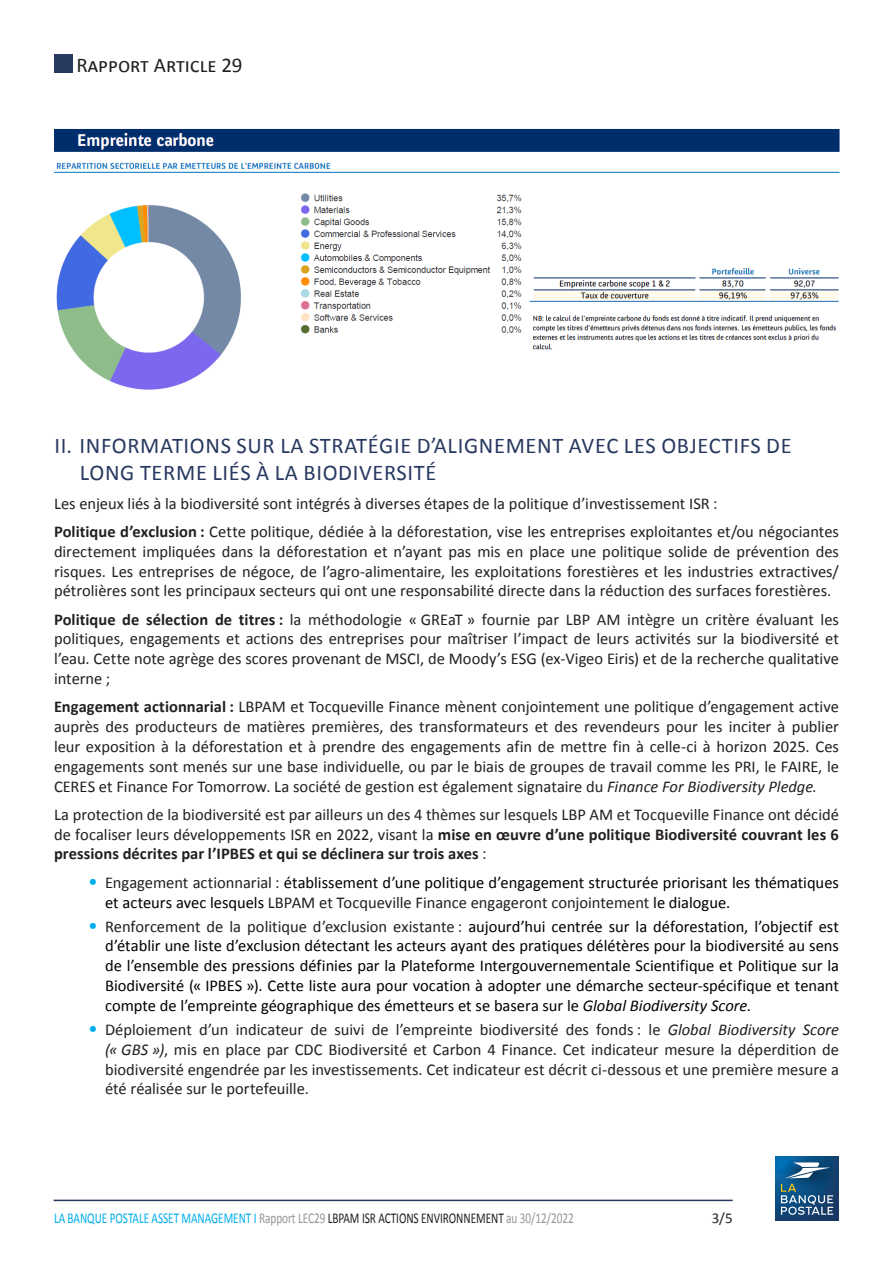
<style>
.page{position:relative;width:893px;height:1263px;background:#fff}
.page>*{position:absolute;margin:0;border:0;box-sizing:border-box;transform-origin:0 0}
.t1{font:22.5px/27px "Calibri";letter-spacing:.03em;color:#283960}
.t2{font:21px "Calibri";color:#231f20}
.t3{font:16.5px/19.8px "Calibri";color:#231f20;text-align:justify}
.t4{font:16.5px/19.8px "Calibri";color:#000}
.t5{font:15px "Calibri";letter-spacing:-.005em;color:#00aeef;scale:.75 1}
.t6{font:15px "Calibri";color:#231f20}
.s1{font-weight:700}
.s2{font-style:italic}
.s3{font-size:19.5px;color:#00aeef}
.s4{color:#231f20}
.s5{color:#939598}
</style>
<div class="page">
<div style="left:54px;top:54px;width:19px;height:19px;background:#283960"></div>
<hr style="left:54px;top:1199px;width:679px;height:2px;background:#283960">
<svg style="left:775px;top:1192px;width:64px;height:28px"></svg>
<svg style="left:775px;top:1157px;width:64px;height:35px"></svg>
<svg style="left:781px;top:1184px;width:52px;height:31px;background:#426f91"></svg>
<svg style="left:785px;top:1162px;width:45px;height:16px"></svg>
<img style="left:54px;top:129px;width:786px;height:261px">
<p class="t2" style="left:77px;top:52px;width:168px">Rapport Article 29</p>
<h1 class="t1" style="left:80px;top:432px;width:713px;text-indent:-26px">II. INFORMATIONS SUR LA STRATÉGIE D’ALIGNEMENT AVEC LES OBJECTIFS DE<br>LONG TERME LIÉS À LA BIODIVERSITÉ</h1>
<p class="t3" style="left:54px;top:489px;width:786px;line-height:28.3px">Les enjeux liés à la biodiversité sont intégrés à diverses étapes de la politique d’investissement ISR :<br><span class="s1">Politique d’exclusion :</span> Cette politique, dédiée à la déforestation, vise les entreprises exploitantes et/ou négociantes</p>
<p class="t3" style="left:54px;top:541px;width:786px">directement impliquées dans la déforestation et n’ayant pas mis en place une politique solide de prévention des risques. Les entreprises de négoce, de l’agro-alimentaire, les exploitations forestières et les industries extractives/ pétrolières sont les principaux secteurs qui ont une responsabilité directe dans la réduction des surfaces forestières.</p>
<p class="t3" style="left:54px;top:609px;width:786px"><span class="s1">Politique de sélection de titres :</span> la méthodologie « GREaT » fournie par LBP AM intègre un critère évaluant les politiques, engagements et actions des entreprises pour maîtriser l’impact de leurs activités sur la biodiversité et l’eau. Cette note agrège des scores provenant de MSCI, de Moody’s ESG (ex-Vigeo Eiris) et de la recherche qualitative interne ;</p>
<p class="t3" style="left:54px;top:697px;width:786px"><span class="s1">Engagement actionnarial :</span> LBPAM et Tocqueville Finance mènent conjointement une politique d’engagement active auprès des producteurs de matières premières, des transformateurs et des revendeurs pour les inciter à publier leur exposition à la déforestation et à prendre des engagements afin de mettre fin à celle-ci à horizon 2025. Ces engagements sont menés sur une base individuelle, ou par le biais de groupes de travail comme les PRI, le FAIRE, le CERES et Finance For Tomorrow. La société de gestion est également signataire du <span class="s2">Finance For Biodiversity Pledge.</span></p>
<p class="t3" style="left:54px;top:804px;width:786px">La protection de la biodiversité est par ailleurs un des 4 thèmes sur lesquels LBP AM et Tocqueville Finance ont décidé de focaliser leurs développements ISR en 2022, visant la <span class="s1">mise en œuvre d’une politique Biodiversité couvrant les 6 pressions décrites par l’IPBES et qui se déclinera sur trois axes</span> :</p>
<p class="t4" style="left:105px;top:872px;width:735px;text-indent:-17px"><span class="s3">•</span> <span class="s4">Engagement actionnarial :</span> établissement d’une politique d’engagement structurée priorisant les thématiques et acteurs avec lesquels <span class="s4">LBPAM et Tocqueville Finance engageront conjointement</span> le dialogue.</p>
<p class="t4" style="left:105px;top:916px;width:735px;text-align:justify;text-indent:-17px"><span class="s3">•</span> <span class="s4">Renforcement de la politique d’exclusion existante :</span> aujourd’hui centrée sur la déforestation, l’objectif est d’établir une liste d’exclusion détectant les acteurs ayant des pratiques délétères pour la biodiversité au sens de l’ensemble des pressions définies par la Plateforme Intergouvernementale Scientifique et Politique sur la Biodiversité (« IPBES »). Cette liste aura pour vocation à adopter une démarche secteur-spécifique et tenant compte de l’empreinte géographique des émetteurs et se basera sur le <span class="s2">Global Biodiversity Score</span>.</p>
<p class="t3" style="left:105px;top:1019px;width:735px;text-indent:-17px"><span class="s3">•</span> Déploiement d’un indicateur de suivi de l’empreinte biodiversité des fonds : le <span class="s2">Global Biodiversity Score (« GBS »)</span>, mis en place par CDC Biodiversité et Carbon 4 Finance. Cet indicateur mesure la déperdition de biodiversité engendrée par les investissements. Cet indicateur est décrit ci-dessous et une première mesure a été réalisée sur le portefeuille.</p>
<p class="t5" style="left:54px;top:1208px;width:694px">LA BANQUE POSTALE ASSET MANAGEMENT І <span class="s5">Rapport LEC29</span> <span class="s4">LBPAM ISR ACTIONS ENVIRONNEMENT</span> <span class="s5">au 30/12/2022</span></p>
<p class="t6" style="left:712px;top:1208px;width:22px">3/5</p>
</div>
